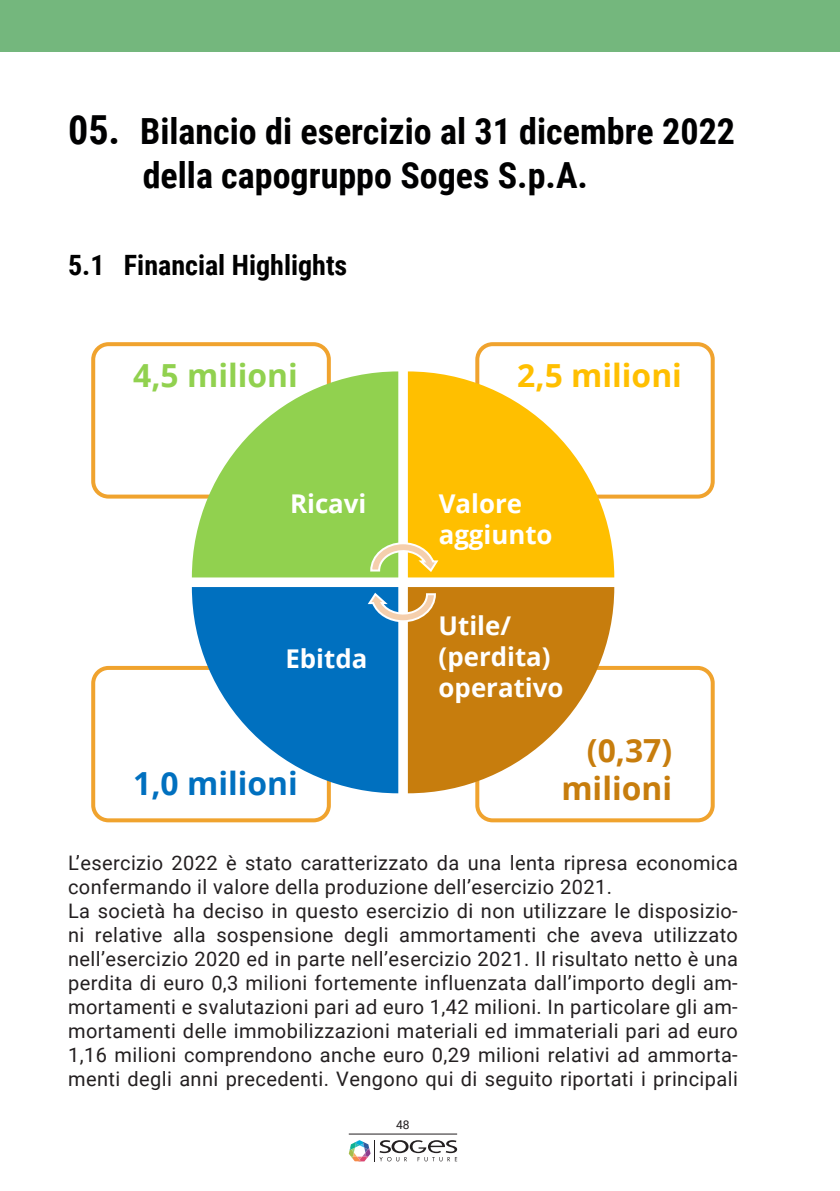
<style>
.page{position:relative;width:840px;height:1191px;background:#fff}
.page>*{position:absolute;margin:0;border:0;box-sizing:border-box;transform-origin:0 0}
.t1{font:700 36px "Roboto Condensed";color:#000001}
.t2{font:700 31.8px "Open Sans";color:#c77d0d}
.t3{font:700 31.8px "Open Sans";color:#91d14f}
.t4{font:700 31.8px "Open Sans";color:#ffbf00}
.t5{font:700 31.8px "Open Sans";color:#0070bf}
.t6{font:700 28px "Roboto Condensed";color:#000}
.t7{font:700 25.8px/31px "Open Sans";color:#fff}
.t8{font:20px/24px "Roboto";letter-spacing:.02em;color:#231f20}
.t9{font:12px "Roboto";color:#231f20}
.s1{font-size:40px}
</style>
<div class="page">
<svg style="left:348px;top:1140px;width:109px;height:21px"></svg>
<hr style="left:348px;top:1133px;width:109px;height:1px;background:#231f20">
<div style="left:0;top:0;width:839px;height:51px;background:#74b77d"></div>
<svg style="left:91px;top:342px;width:624px;height:481px"></svg>
<div style="left:91px;top:342px;width:239px;height:156px;border:4px solid #f0a32e;border-radius:15px"></div>
<svg style="left:192px;top:371px;width:206px;height:206px;fill:#91d14f"></svg>
<svg style="left:407px;top:371px;width:207px;height:206px;fill:#ffbf00"></svg>
<svg style="left:407px;top:587px;width:207px;height:206px;fill:#c77d0d"></svg>
<svg style="left:192px;top:587px;width:206px;height:206px;fill:#0070bf"></svg>
<svg style="left:369px;top:541px;width:71px;height:32px"></svg>
<svg style="left:365px;top:591px;width:71px;height:32px"></svg>
<p class="t1" style="left:68px;top:106px;width:668px"><span class="s1">05.</span> Bilancio di esercizio al 31 dicembre 2022</p>
<p class="t1" style="left:143px;top:150px;width:446px">della capogruppo Soges S.p.A.</p>
<p class="t6" style="left:68px;top:246px;width:280px">5.1 Financial Highlights</p>
<h2 class="t3" style="left:133px;top:353px;width:166px">4,5 milioni</h2>
<h2 class="t4" style="left:517px;top:353px;width:166px">2,5 milioni</h2>
<p class="t7" style="left:290px;top:487px;width:78px">Ricavi</p>
<p class="t7" style="left:285px;top:642px;width:83px">Ebitda</p>
<p class="t7" style="left:438px;top:487px;width:115px">Valore aggiunto</p>
<p class="t7" style="left:438px;top:609px;width:126px">Utile/ (perdita) operativo</p>
<h2 class="t2" style="left:586px;top:728px;width:87px">(0,37)</h2>
<h2 class="t5" style="left:133px;top:761px;width:166px">1,0 milioni</h2>
<h2 class="t2" style="left:561px;top:766px;width:112px">milioni</h2>
<p class="t8" style="left:68px;top:850px;width:671px">L’esercizio 2022 è stato caratterizzato da una lenta ripresa economica confermando il valore della produzione dell’esercizio 2021.</p>
<p class="t8" style="left:68px;top:898px;width:671px;text-align:justify">La società ha deciso in questo esercizio di non utilizzare le disposizio&shy;ni relative alla sospensione degli ammortamenti che aveva utilizzato nell’esercizio 2020 ed in parte nell’esercizio 2021. Il risultato netto è una perdita di euro 0,3 milioni fortemente influenzata dall’importo degli am&shy;mortamenti e svalutazioni pari ad euro 1,42 milioni. In particolare gli am&shy;mortamenti delle immobilizzazioni materiali ed immateriali pari ad euro 1,16 milioni comprendono anche euro 0,29 milioni relativi ad ammorta&shy;menti degli anni precedenti. Vengono qui di seguito riportati i principali</p>
<p class="t9" style="left:396px;top:1116px;width:15px">48</p>
</div>
